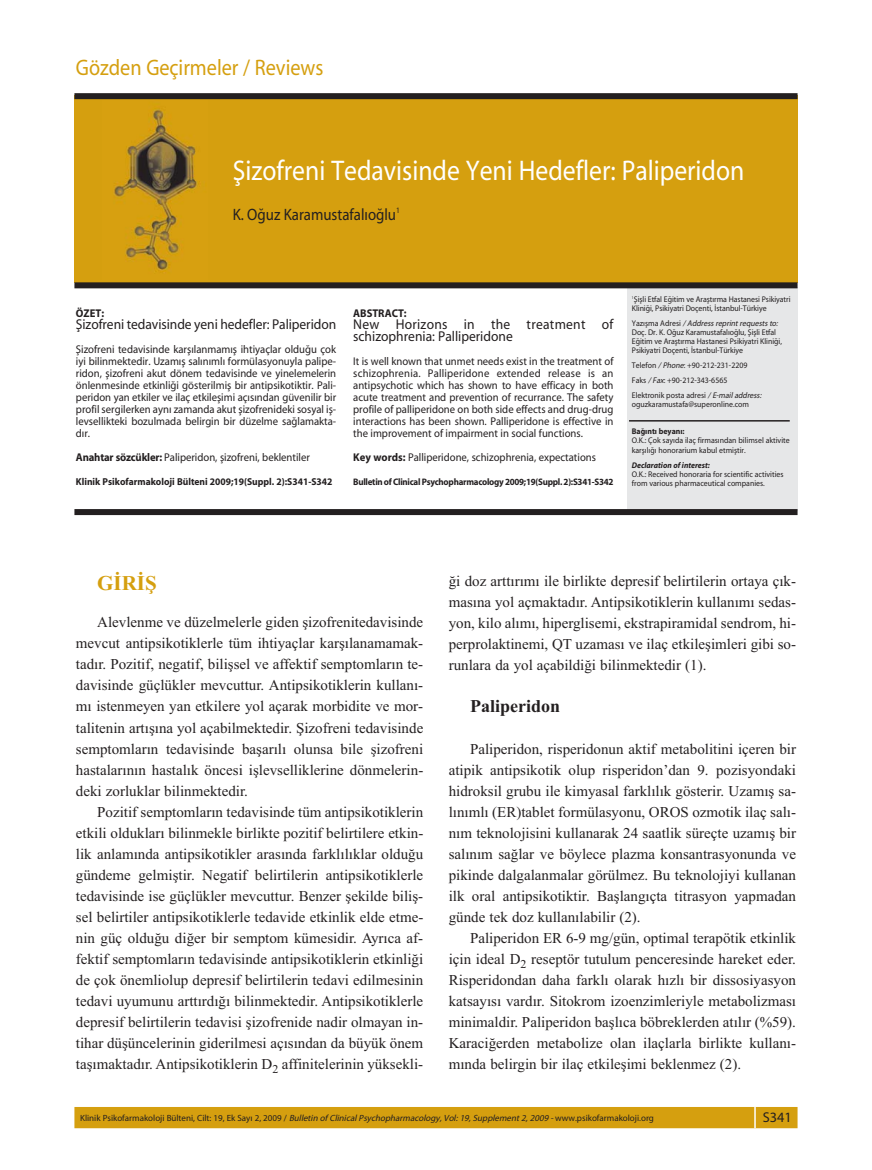
<style>
.page{position:relative;width:872px;height:1170px;background:#fff}
.page>*{position:absolute;margin:0;border:0;box-sizing:border-box;transform-origin:0 0}
.t1{font:28.5px "Myriad Roman";color:#fff;scale:.9 1}
.t2{font:22.5px "Myriad Roman";color:#d59f0f;scale:.9 1}
.t3{font:700 21px "Times New Roman";color:#d59f0f}
.t4{font:700 18px "Times New Roman";color:#231f20}
.t5{font:16.5px "Myriad Roman";color:#231f20;scale:.9 1}
.t6{font:15px/21px "Times New Roman";color:#231f20;text-align:justify}
.t7{font:14.25px/12px "Myriad Roman";color:#231f20;scale:.95 1}
.t8{font:14.25px "Myriad Roman";color:#231f20}
.t9{font:11.25px/12px "Myriad Roman";color:#231f20;text-align:justify;scale:.95 1}
.t10{font:700 11.25px "Myriad";color:#231f20;scale:.95 1}
.t11{font:700 10.05px "Myriad";color:#231f20;scale:.95 1}
.t12{font:700 9.45px "Myriad";letter-spacing:-.03em;color:#231f20;scale:.95 1}
.t13{font:9px "Myriad Roman";color:#231f20}
.t14{font:8.25px/9px "Myriad Roman";color:#231f20;scale:.95 1}
.t15{font:italic 700 8.25px "Myriad";color:#231f20;scale:.95 1}
.t16{font:700 8.25px "Myriad";color:#231f20;scale:.95 1}
.s1{font-family:"Myriad";font-weight:700}
.s2{font-style:italic}
</style>
<div class="page">
<div style="left:75px;top:1107px;width:721px;height:20px;background:#d59f0f"></div>
<div style="left:74px;top:1106px;width:723px;height:22px;border:2px solid #d59f0f"></div>
<svg style="left:754px;top:1106px;width:1px;height:22px"></svg>
<div style="left:74px;top:95px;width:723px;height:188px;background:#d59f0f"></div>
<div style="left:627px;top:287px;width:170px;height:223px;background:#e6e7e8"></div>
<div style="left:74px;top:282px;width:723px;height:6px;background:#231f20"></div>
<div style="left:74px;top:509px;width:723px;height:6px;background:#231f20"></div>
<div style="left:74px;top:93px;width:723px;height:6px;background:#231f20"></div>
<img style="left:113px;top:108px;width:84px;height:165px">
<hr style="left:629px;top:420px;width:160px;height:1px;background:#231f20">
<h2 class="t2" style="left:76px;top:59px;width:276px">Gözden Geçirmeler / Reviews</h2>
<h1 class="t1" style="left:233px;top:159px;width:570px">fiizofreni Tedavisinde Yeni Hedefler: Paliperidon</h1>
<p class="t5" style="left:233px;top:208px;width:187px">K. O¤uz Karamustafal›o¤lu<sup>1</sup></p>
<p class="t10" style="left:76px;top:309px;width:31px">ÖZET:</p>
<p class="t7" style="left:76px;top:320px;width:275px">fiizofreni tedavisinde yeni hedefler: Paliperidon</p>
<p class="t9" style="left:76px;top:344px;width:275px">fiizofreni tedavisinde karfl›lanmam›fl ihtiyaçlar oldu¤u çok iyi bilinmektedir. Uzam›fl sal›n›ml› formülasyonuyla palipe&shy;ridon, flizofreni akut dönem tedavisinde ve yinelemelerin önlenmesinde etkinli¤i gösterilmifl bir antipsikotiktir. Pali&shy;peridon yan etkiler ve ilaç etkileflimi aç›s›ndan güvenilir bir profil sergilerken ayn› zamanda akut flizofrenideki sosyal ifl&shy;levsellikteki bozulmada belirgin bir düzelme sa¤lamakta&shy;d›r.</p>
<p class="t9" style="left:76px;top:452px;width:248px"><span class="s1">Anahtar sözcükler:</span> Paliperidon, flizofreni, beklentiler</p>
<p class="t11" style="left:76px;top:478px;width:271px">Klinik Psikofarmakoloji Bülteni 2009;19(Suppl. 2):S341-S342</p>
<p class="t10" style="left:353px;top:309px;width:58px">ABSTRACT:</p>
<p class="t7" style="left:353px;top:320px;width:275px">New Horizons in the treatment of schizophrenia: Palliperidone</p>
<p class="t9" style="left:353px;top:356px;width:275px">It is well known that unmet needs exist in the treatment of schizophrenia. Palliperidone extended release is an antipsychotic which has shown to have efficacy in both acute treatment and prevention of recurrance. The safety profile of palliperidone on both side effects and drug-drug interactions has been shown. Palliperidone is effective in the improvement of impairment in social functions.</p>
<p class="t9" style="left:353px;top:452px;width:257px"><span class="s1">Key words:</span> Palliperidone, schizophrenia, expectations</p>
<p class="t12" style="left:353px;top:478px;width:275px">Bulletin of Clinical Psychopharmacology 2009;19(Suppl. 2):S341-S342</p>
<p class="t14" style="left:632px;top:296px;width:168px"><sup>1</sup>fiiflli Etfal E¤itim ve Araflt›rma Hastanesi Psikiyatri<br>Klini¤i, Psikiyatri Doçenti, ‹stanbul-Türkiye</p>
<p class="t14" style="left:632px;top:320px;width:159px">Y a z › fl m a A d r e s i <span class="s2">/ Address reprintrequests to:<br></span>Doç. Dr. K. O¤uz Karamustafal›o¤lu, fiiflli Etfal E¤itim ve Araflt›rma Hastanesi Psikiyatri Klini¤i, Psikiyatri Doçenti, ‹stanbul-Türkiye</p>
<p class="t14" style="left:632px;top:359px;width:139px;line-height:15px">Telefon <span class="s2">/ Phone</span>: +90-212-231-2209<br>Faks <span class="s2">/ Fax</span>: +90-212-343-6565<br>Elektronik posta adresi <span class="s2">/ E-mailaddress:</span></p>
<p class="t14" style="left:632px;top:401px;width:125px">oguzkaramustafa@superonline.com</p>
<p class="t16" style="left:632px;top:428px;width:57px">Ba¤›nt› beyan›:</p>
<p class="t14" style="left:632px;top:437px;width:168px">O.K.: Çok say›da ilaç firmas›ndan bilimsel aktivite karfl›l›¤› honorarium kabul etmifltir.</p>
<p class="t15" style="left:632px;top:461px;width:84px">Declaration of interest:</p>
<p class="t14" style="left:632px;top:470px;width:161px">O.K.: Received honoraria for scientific activities from various pharmaceutical companies.</p>
<h3 class="t3" style="left:97px;top:576px;width:61px">GİRİŞ</h3>
<p class="t6" style="left:76px;top:613px;width:349px;text-indent:21px">Alevlenme ve düzelmelerle giden şizofrenitedavisinde mevcut antipsikotiklerle tüm ihtiyaçlar karşılanamamak&shy;tadır. Pozitif, negatif, bilişsel ve affektif semptomların te&shy;davisinde güçlükler mevcuttur. Antipsikotiklerin kullanı&shy;mı istenmeyen yan etkilere yol açarak morbidite ve mor&shy;talitenin artışına yol açabilmektedir. Şizofreni tedavisinde semptomların tedavisinde başarılı olunsa bile şizofreni hastalarının hastalık öncesi işlevselliklerine dönmelerin&shy;deki zorluklar bilinmektedir.</p>
<p class="t6" style="left:76px;top:802px;width:349px;text-indent:21px">Pozitif semptomların tedavisinde tüm antipsikotiklerin etkili oldukları bilinmekle birlikte pozitif belirtilere etkin&shy;lik anlamında antipsikotikler arasında farklılıklar olduğu gündeme gelmiştir. Negatif belirtilerin antipsikotiklerle tedavisinde ise güçlükler mevcuttur. Benzer şekilde biliş&shy;sel belirtiler antipsikotiklerle tedavide etkinlik elde etme&shy;nin güç olduğu diğer bir semptom kümesidir. Ayrıca af&shy;fektif semptomların tedavisinde antipsikotiklerin etkinliği de çok önemliolup depresif belirtilerin tedavi edilmesinin tedavi uyumunu arttırdığı bilinmektedir. Antipsikotiklerle depresif belirtilerin tedavisi şizofrenide nadir olmayan in&shy;tihar düşüncelerinin giderilmesi açısından da büyük önem taşımaktadır. Antipsikotiklerin D<sub>2</sub> affinitelerinin yüksekli-</p>
<p class="t6" style="left:449px;top:572px;width:349px">ği doz arttırımı ile birlikte depresif belirtilerin ortaya çık&shy;masına yol açmaktadır. Antipsikotiklerin kullanımı sedas&shy;yon, kilo alımı, hiperglisemi, ekstrapiramidal sendrom, hi&shy;perprolaktinemi, QT uzaması ve ilaç etkileşimleri gibi so&shy;runlara da yol açabildiği bilinmektedir (1).</p>
<p class="t4" style="left:470px;top:700px;width:91px">Paliperidon</p>
<p class="t6" style="left:449px;top:740px;width:349px;text-indent:21px">Paliperidon, risperidonun aktif metabolitini içeren bir atipik antipsikotik olup risperidon’dan 9. pozisyondaki hidroksil grubu ile kimyasal farklılık gösterir. Uzamış sa&shy;lınımlı (ER)tablet formülasyonu, OROS ozmotik ilaç salı&shy;nım teknolojisini kullanarak 24 saatlik süreçte uzamış bir salınım sağlar ve böylece plazma konsantrasyonunda ve pikinde dalgalanmalar görülmez. Bu teknolojiyi kullanan ilk oral antipsikotiktir. Başlangıçta titrasyon yapmadan günde tek doz kullanılabilir (2).</p>
<p class="t6" style="left:449px;top:929px;width:349px;text-indent:21px">Paliperidon ER 6-9 mg/gün, optimal terapötik etkinlik için ideal D<sub>2</sub> reseptör tutulum penceresinde hareket eder.<br>Risperidondan daha farklı olarak hızlı bir dissosiyasyon katsayısı vardır. Sitokrom izoenzimleriyle metabolizması minimaldir. Paliperidon başlıca böbreklerden atılır (%59).<br>Karaciğerden metabolize olan ilaçlarla birlikte kullanı&shy;mında belirgin bir ilaç etkileşimi beklenmez (2).</p>
<p class="t13" style="left:80px;top:1114px;width:575px">Klinik Psikofarmakoloji Bülteni, Cilt: 19, Ek Say› 2, 2009 / <span class="s2">Bulletin of ClinicalPsychopharmacology,Vol:19,Supplement2,2009-</span>www.psikofarmakoloji.org</p>
<p class="t8" style="left:763px;top:1112px;width:30px">S341</p>
</div>
